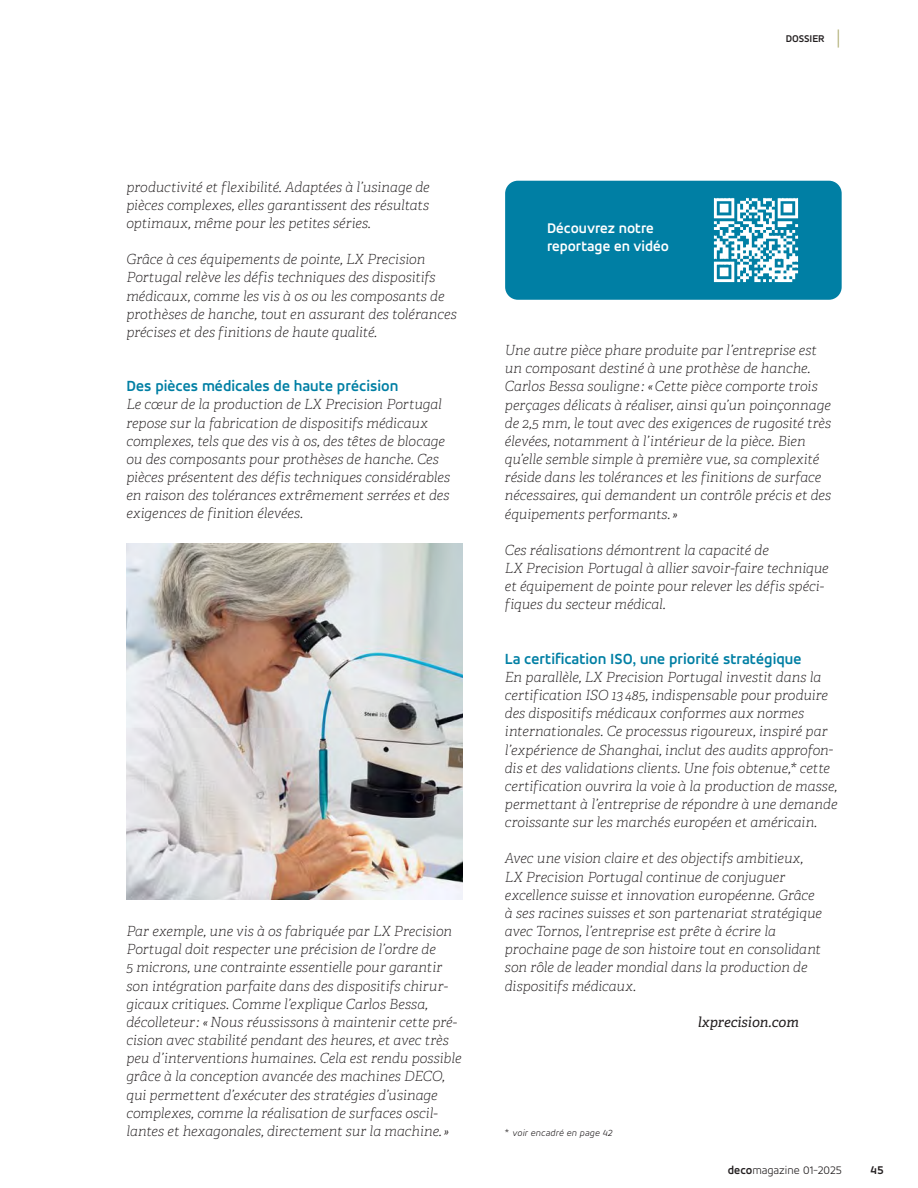
<style>
.page{position:relative;width:918px;height:1188px;background:#fff}
.page>*{position:absolute;margin:0;border:0;box-sizing:border-box;transform-origin:0 0}
.t1{font:700 15.75px "Tornos Accord Alt";color:#007fa4}
.t2{font:700 15px/18px "Tornos Accord Alt";color:#fff}
.t3{font:italic 100 13.95px/18.1px "Adelle";color:#231f20}
.t4{font:italic 13.95px "Tornos Adelle";color:#231f20}
.t5{font:300 12px "Tornos Accord Alt";color:#231f20}
.t6{font:700 12px "Tornos Accord Alt";color:#231f20}
.t7{font:700 10.5px "Tornos Accord Alt";letter-spacing:-.01em;color:#231f20}
.t8{font:italic 300 9.75px "Tornos Accord Alt";letter-spacing:.02em;color:#231f20}
.s1{font-family:"DIN Pro";font-weight:300;font-size:21px;color:#aaa869}
.s2{font-style:normal}
.s3{font-weight:700}
</style>
<div class="page">
<img style="left:126px;top:544px;width:337px;height:356px">
<div style="left:505px;top:181px;width:337px;height:119px;background:#007fa4;border-radius:13px"></div>
<img style="left:713px;top:197px;width:86px;height:86px">
<p class="t7" style="left:786px;top:33px;width:57px">DOSSIER <span class="s1">|</span></p>
<p class="t3" style="left:126px;top:179px;width:305px;text-align:justify">productivité et flexibilité. Adaptées à l’usinage de pièces complexes, elles garantissent des résultats optimaux, même pour les petites séries.</p>
<p class="t3" style="left:126px;top:252px;width:332px">Grâce à ces équipements de pointe, LX Precision Portugal relève les défis techniques des dispositifs médicaux, comme les vis à os ou les composants de prothèses de hanche, tout en assurant des tolérances précises et des finitions de haute qualité.</p>
<p class="t1" style="left:126px;top:379px;width:273px">Des pièces médicales de haute précision</p>
<p class="t3" style="left:126px;top:397px;width:325px">Le cœur de la production de LX Precision Portugal repose sur la fabrication de dispositifs médicaux complexes, tels que des vis à os, des têtes de blocage ou des composants pour prothèses de hanche. Ces pièces présentent des défis techniques considérables en raison des tolérances extrêmement serrées et des exigences de finition élevées.</p>
<p class="t3" style="left:126px;top:924px;width:337px">Par exemple, une vis à os fabriquée par LX Precision Portugal doit respecter une précision de l’ordre de<br>5 microns, une contrainte essentielle pour garantir son intégration parfaite dans des dispositifs chirur&shy;gicaux critiques. Comme l’explique Carlos Bessa, décolleteur : « Nous réussissons à maintenir cette pré&shy;cision avec stabilité pendant des heures, et avec très peu d’interventions humaines. Cela est rendu possible grâce à la conception avancée des machines DECO, qui permettent d’exécuter des stratégies d’usinage complexes, comme la réalisation de surfaces oscil&shy;lantes et hexagonales, directement sur la machine. »</p>
<p class="t2" style="left:547px;top:220px;width:124px">Découvrez notre reportage en vidéo</p>
<p class="t3" style="left:505px;top:343px;width:328px">Une autre pièce phare produite par l’entreprise est un composant destiné à une prothèse de hanche.<br>Carlos Bessa souligne : « Cette pièce comporte trois perçages délicats à réaliser, ainsi qu’un poinçonnage de 2,5 mm, le tout avec des exigences de rugosité très élevées, notamment à l’intérieur de la pièce. Bien qu’elle semble simple à première vue, sa complexité réside dans les tolérances et les finitions de surface nécessaires, qui demandent un contrôle précis et des équipements performants. »</p>
<p class="t3" style="left:505px;top:542px;width:325px">Ces réalisations démontrent la capacité de<br>LX Precision Portugal à allier savoir-faire technique et équipement de pointe pour relever les défis spéci&shy;fiques du secteur médical.</p>
<p class="t1" style="left:505px;top:651px;width:298px">La certification ISO, une priorité stratégique</p>
<p class="t3" style="left:505px;top:669px;width:334px">En parallèle, LX Precision Portugal investit dans la certification ISO 13 485, indispensable pour produire des dispositifs médicaux conformes aux normes internationales. Ce processus rigoureux, inspiré par l’expérience de Shanghai, inclut des audits approfon&shy;dis et des validations clients. Une fois obtenue,* cette certification ouvrira la voie à la production de masse, permettant à l’entreprise de répondre à une demande croissante sur les marchés européen et américain.</p>
<p class="t3" style="left:505px;top:851px;width:319px">Avec une vision claire et des objectifs ambitieux, LX Precision Portugal continue de conjuguer excellence suisse et innovation européenne. Grâce à ses racines suisses et son partenariat stratégique avec Tornos, l’entreprise est prête à écrire la prochaine page de son histoire tout en consolidant son rôle de leader mondial dans la production de dispositifs médicaux.</p>
<p class="t4" style="left:698px;top:1015px;width:102px">lxprecision.com</p>
<p class="t8" style="left:505px;top:1129px;width:109px"><span class="s2">*</span> voir encadré en page 42</p>
<p class="t5" style="left:728px;top:1166px;width:115px"><span class="s3">deco</span>magazine 01-2025</p>
<p class="t6" style="left:871px;top:1165px;width:15px">45</p>
</div>
